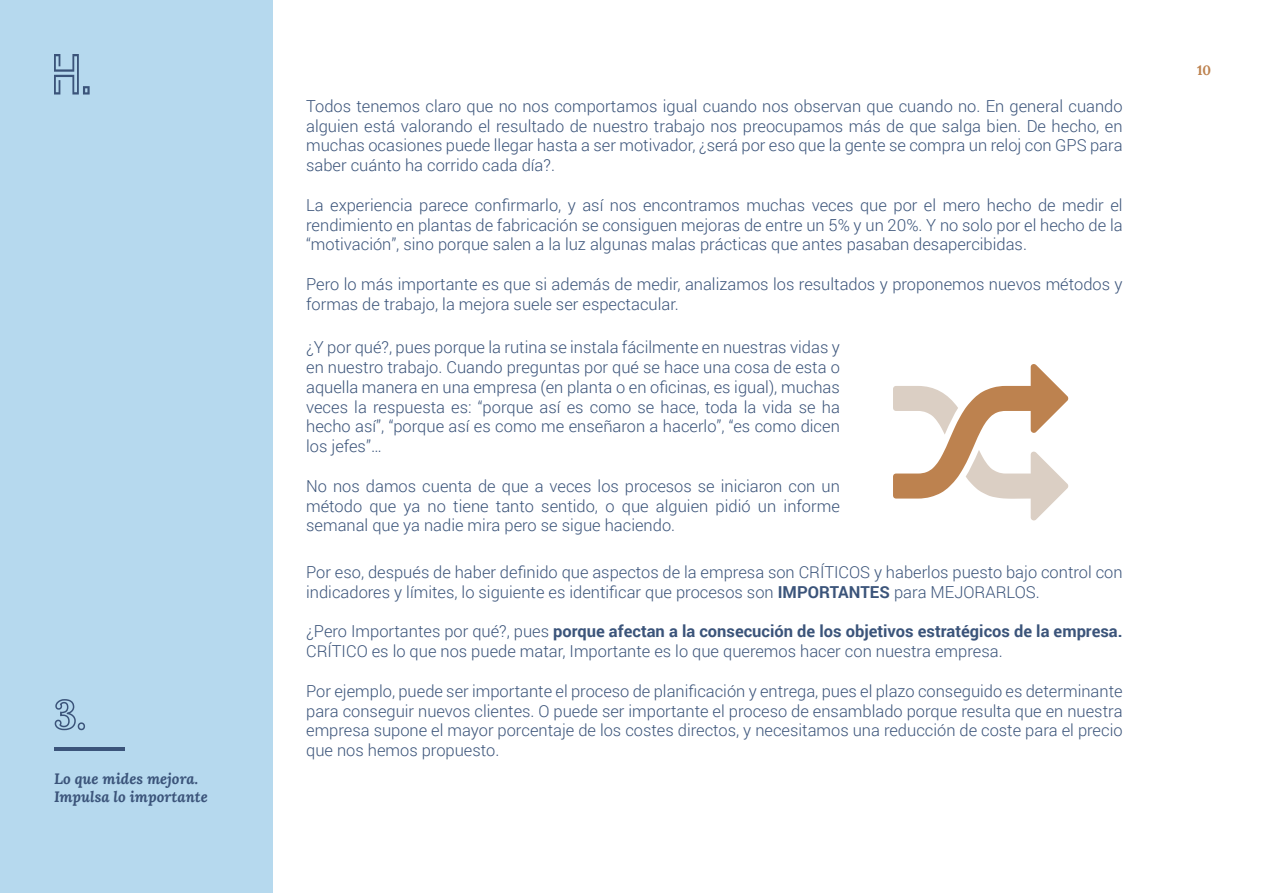
<style>
.page{position:relative;width:1263px;height:893px;background:#fff}
.page>*{position:absolute;margin:0;border:0;box-sizing:border-box;transform-origin:0 0}
.t1{font:300 16.5px/19.8px "Roboto";color:#3b547a;text-align:justify}
.t2{font:italic 700 15px/18px "Lora";color:#3b547a}
.t3{font:700 13.5px "Lora";color:#bd824f}
.s1{font-weight:700}
</style>
<div class="page">
<div style="left:0;top:0;width:272px;height:893px;background:#b6d9ee"></div>
<svg style="left:54px;top:54px;width:36px;height:41px"></svg>
<hr style="left:54px;top:747px;width:70px;height:4px;background:#3b547a">
<svg style="left:54px;top:699px;width:31px;height:32px"></svg>
<svg style="left:893px;top:364px;width:175px;height:156px"></svg>
<p class="t2" style="left:54px;top:769px;width:155px">Lo que mides mejora.<br>Impulsa lo importante</p>
<p class="t1" style="left:306px;top:96px;width:818px">Todos tenemos claro que no nos comportamos igual cuando nos observan que cuando no. En general cuando alguien está valorando el resultado de nuestro trabajo nos preocupamos más de que salga bien. De hecho, en muchas ocasiones puede llegar hasta a ser motivador, ¿será por eso que la gente se compra un reloj con GPS para saber cuánto ha corrido cada día?.</p>
<p class="t1" style="left:306px;top:195px;width:818px">La experiencia parece confirmarlo, y así nos encontramos muchas veces que por el mero hecho de medir el rendimiento en plantas de fabricación se consiguen mejoras de entre un 5% y un 20%. Y no solo por el hecho de la “motivación”, sino porque salen a la luz algunas malas prácticas que antes pasaban desapercibidas.</p>
<p class="t1" style="left:306px;top:274px;width:818px">Pero lo más importante es que si además de medir, analizamos los resultados y proponemos nuevos métodos y formas de trabajo, la mejora suele ser espectacular.</p>
<p class="t1" style="left:306px;top:337px;width:535px">¿Y por qué?, pues porque la rutina se instala fácilmente en nuestras vidas y en nuestro trabajo. Cuando preguntas por qué se hace una cosa de esta o aquella manera en una empresa (en planta o en oficinas, es igual), muchas veces la respuesta es: “porque así es como se hace, toda la vida se ha hecho así”, “porque así es como me enseñaron a hacerlo”, “es como dicen los jefes”…</p>
<p class="t1" style="left:306px;top:475px;width:535px">No nos damos cuenta de que a veces los procesos se iniciaron con un método que ya no tiene tanto sentido, o que alguien pidió un informe semanal que ya nadie mira pero se sigue haciendo.</p>
<p class="t1" style="left:306px;top:562px;width:818px">Por eso, después de haber definido que aspectos de la empresa son CRÍTICOS y haberlos puesto bajo control con indicadores y límites, lo siguiente es identificar que procesos son <span class="s1">IMPORTANTES</span> para MEJORARLOS.</p>
<p class="t1" style="left:306px;top:621px;width:818px">¿Pero Importantes por qué?, pues <span class="s1">porque afectan a la consecución de los objetivos estratégicos de la empresa.<br></span>CRÍTICO es lo que nos puede matar, Importante es lo que queremos hacer con nuestra empresa.</p>
<p class="t1" style="left:306px;top:680px;width:818px">Por ejemplo, puede ser importante el proceso de planificación y entrega, pues el plazo conseguido es determinante para conseguir nuevos clientes. O puede ser importante el proceso de ensamblado porque resulta que en nuestra empresa supone el mayor porcentaje de los costes directos, y necesitamos una reducción de coste para el precio que nos hemos propuesto.</p>
<p class="t3" style="left:1197px;top:62px;width:16px">10</p>
</div>
